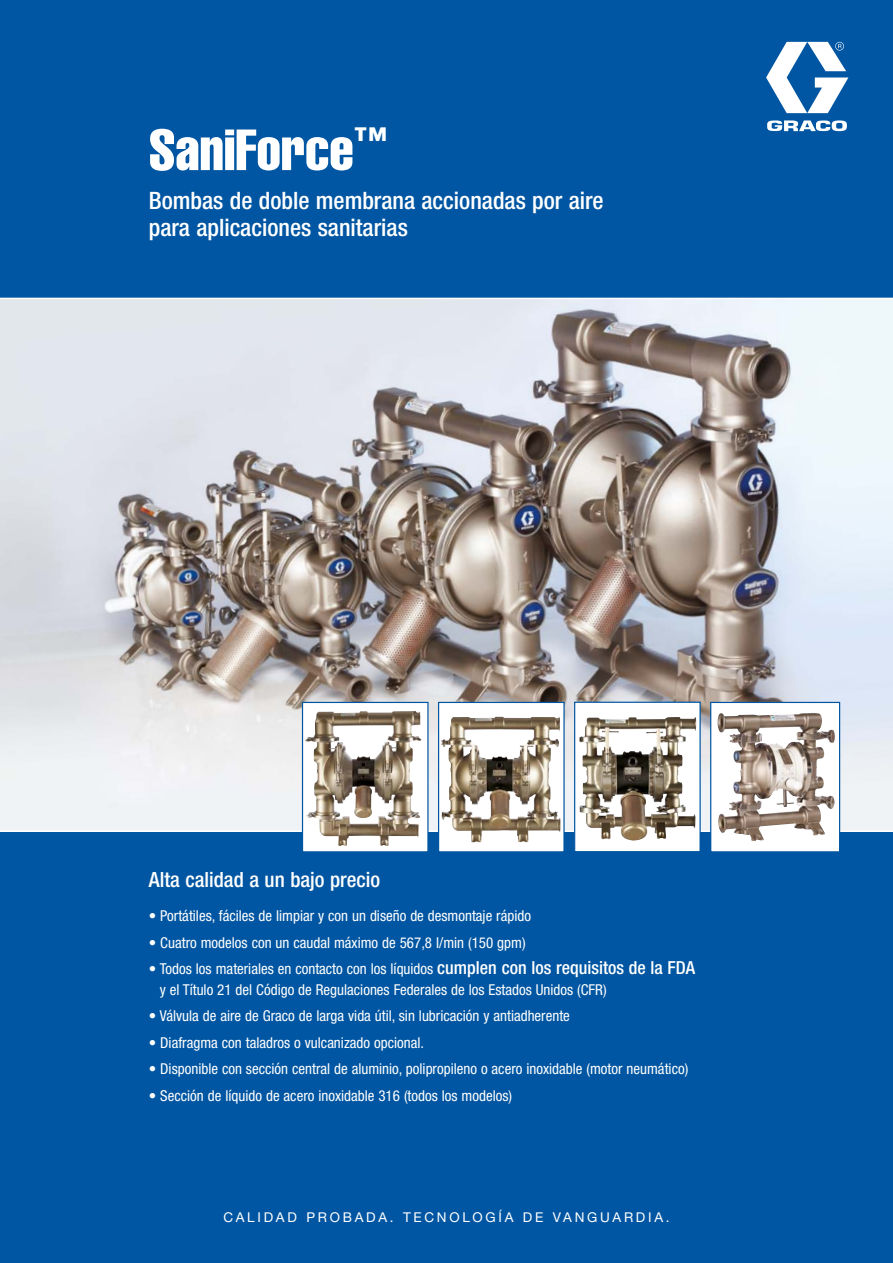
<style>
.page{position:relative;width:893px;height:1263px;background:#0056a2}
.page>*{position:absolute;margin:0;border:0;box-sizing:border-box;transform-origin:0 0}
.t1{font:57px "Helvetica LT Std Comp";color:#fff}
.t2{font:500 condensed 24px/27px "Helvetica Neue LT Std";color:#fff}
.t3{font:500 condensed 21px "Helvetica Neue LT Std";color:#fff}
.t4{font:condensed 15px/21px "Helvetica Neue LT Std";color:#fff}
.t5{font:13.5px "Helvetica Neue LT Std";letter-spacing:.2em;color:#fff}
.s1{font-weight:500;font-size:18px}
</style>
<div class="page">
<img style="left:0;top:299px;width:893px;height:531px">
<svg style="left:766px;top:42px;width:82px;height:89px"></svg>
<hr style="left:0;top:298px;width:893px;height:1px;background:#fff">
<hr style="left:0;top:830px;width:893px;height:2px;background:#fff">
<svg style="left:440px;top:704px;width:123px;height:146px;background:#dedad4"></svg>
<img style="left:442px;top:749px;width:112px;height:82px">
<div style="left:438px;top:702px;width:127px;height:150px;border:1px solid #0056a2"></div>
<div style="left:575px;top:702px;width:125px;height:150px;background:#fff"></div>
<img style="left:579px;top:717px;width:117px;height:124px">
<div style="left:574px;top:702px;width:127px;height:150px;border:1px solid #0056a2"></div>
<svg style="left:304px;top:704px;width:123px;height:146px;background:#c9c0b6"></svg>
<img style="left:305px;top:741px;width:89px;height:82px">
<div style="left:302px;top:702px;width:127px;height:150px;border:1px solid #0056a2"></div>
<svg style="left:712px;top:704px;width:126px;height:146px;background:#e1dbd7"></svg>
<img style="left:717px;top:712px;width:118px;height:102px">
<div style="left:710px;top:702px;width:130px;height:150px;border:1px solid #0056a2"></div>
<h1 class="t1" style="left:149px;top:129px;width:240px">SaniForce<sup>™</sup></h1>
<h2 class="t2" style="left:149px;top:189px;width:456px">Bombas de doble membrana accionadas por aire para aplicaciones sanitarias</h2>
<h3 class="t3" style="left:149px;top:872px;width:233px">Alta calidad a un bajo precio</h3>
<p class="t4" style="left:149px;top:907px;width:384px">• Portátiles, fáciles de limpiar y con un diseño de desmontaje rápido</p>
<p class="t4" style="left:149px;top:934px;width:378px">• Cuatro modelos con un caudal máximo de 567,8 l/min (150 gpm)</p>
<p class="t4" style="left:160px;top:960px;width:537px;text-indent:-11px">• Todos los materiales en contacto con los líquidos <span class="s1">cumplen con los requisitos de la FDA </span>y el Título 21 del Código de Regulaciones Federales de los Estados Unidos (CFR)</p>
<p class="t4" style="left:149px;top:1007px;width:423px">• Válvula de aire de Graco de larga vida útil, sin lubricación y antiadherente</p>
<p class="t4" style="left:149px;top:1034px;width:277px">• Diafragma con taladros o vulcanizado opcional.</p>
<p class="t4" style="left:149px;top:1060px;width:541px">• Disponible con sección central de aluminio, polipropileno o acero inoxidable (motor neumático)</p>
<p class="t4" style="left:149px;top:1087px;width:365px">• Sección de líquido de acero inoxidable 316 (todos los modelos)</p>
<p class="t5" style="left:223px;top:1212px;width:448px">CALIDAD PROBADA. TECNOLOGÍA DE VANGUARDIA.</p>
</div>
